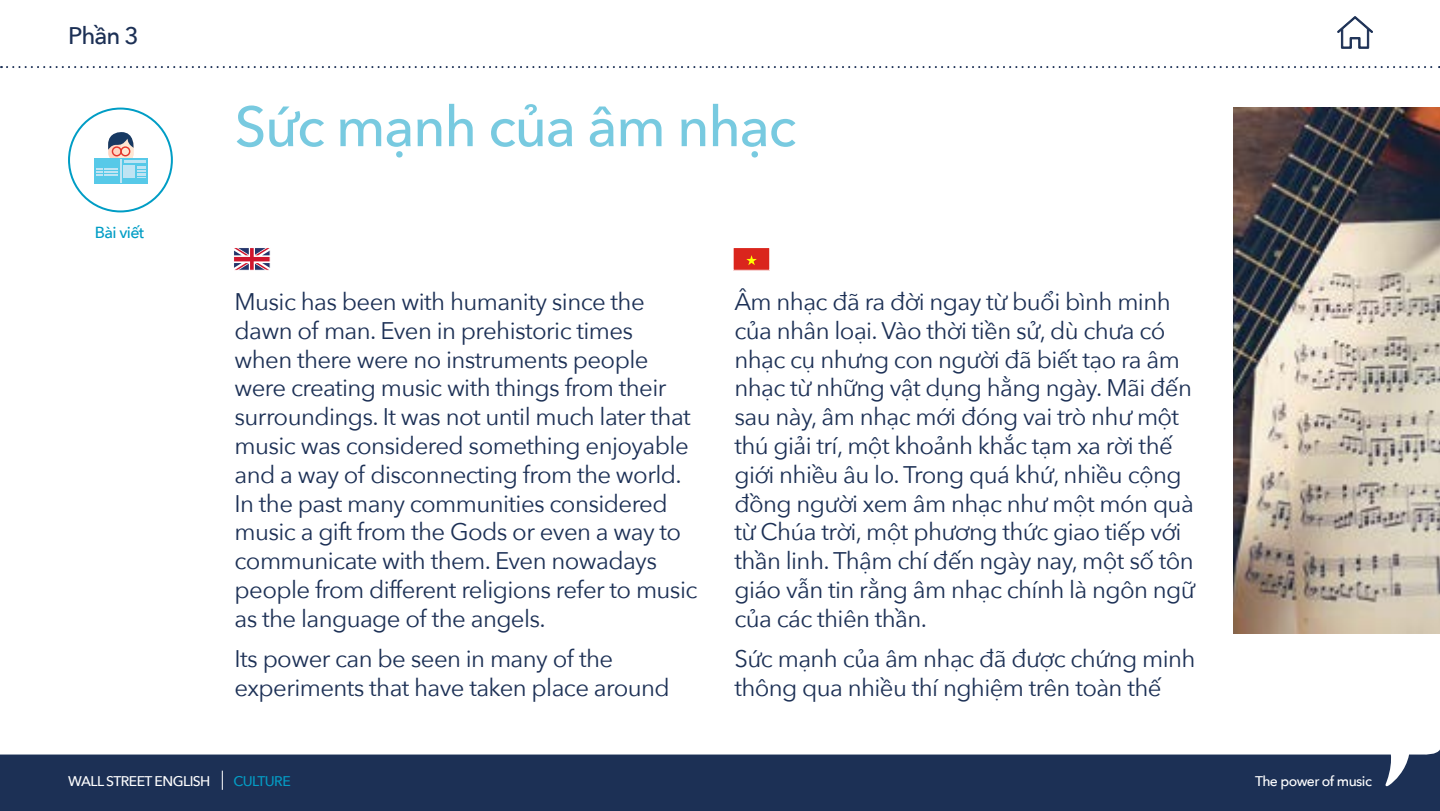
<style>
.page{position:relative;width:1440px;height:811px;background:#fff}
.page>*{position:absolute;margin:0;border:0;box-sizing:border-box;transform-origin:0 0}
.t1{font:500 56px "Avenir Next";letter-spacing:-.025em;color:#78cae0}
.t2{font:24px/28.8px "Avenir Next";letter-spacing:-.025em;color:#1c3055}
.t3{font:500 24px "Avenir Next";color:#1c3055}
.t4{font:500 16px "Avenir Next";letter-spacing:-.04em;color:#009dc5}
.t5{font:500 14px "Avenir Next";letter-spacing:-.04em;color:#fff}
.t6{font:500 14px "Avenir Next";letter-spacing:-.04em;color:#049cc4}
</style>
<div class="page">
<img style="left:1233px;top:108px;width:207px;height:526px">
<svg style="left:0;top:749px;width:1440px;height:62px;background:#314364"></svg>
<svg style="left:222px;top:770px;width:1px;height:20px"></svg>
<svg style="left:1px;top:66px;width:1439px;height:2px"></svg>
<svg style="left:1337px;top:17px;width:36px;height:32px"></svg>
<div style="left:68px;top:108px;width:105px;height:104px;border:2px solid #009dc5;border-radius:50%"></div>
<div style="left:94px;top:158px;width:54px;height:26px;background:linear-gradient(to bottom,#57c9e8,#57c9e8)"></div>
<svg style="left:96px;top:132px;width:49px;height:51px"></svg>
<svg style="left:235px;top:249px;width:33px;height:19px"></svg>
<div style="left:233px;top:247px;width:37px;height:23px;border:1px solid #fff"></div>
<div style="left:733px;top:248px;width:37px;height:22px;background:#da251d"></div>
<svg style="left:746px;top:255px;width:11px;height:10px"></svg>
<div style="left:733px;top:247px;width:37px;height:23px;border:1px solid #fff"></div>
<p class="t3" style="left:68px;top:15px;width:72px">Phần 3</p>
<p class="t4" style="left:95px;top:219px;width:51px">Bài viết</p>
<h1 class="t1" style="left:235px;top:79px;width:563px">Sức mạnh của âm nhạc</h1>
<p class="t2" style="left:235px;top:286px;width:464px">Music has been with humanity since the dawn of man. Even in prehistoric times<br>when there were no instruments people were creating music with things from their surroundings. It was not until much later that music was considered something enjoyable and a way of disconnecting from the world.<br>In the past many communities considered music a gift from the Gods or even a way to communicate with them. Even nowadays people from different religions refer to music as the language of the angels.</p>
<p class="t2" style="left:235px;top:643px;width:437px">Its power can be seen in many of the experiments that have taken place around</p>
<p class="t2" style="left:734px;top:286px;width:462px">Âm nhạc đã ra đời ngay từ buổi bình minh của nhân loại. Vào thời tiền sử, dù chưa có nhạc cụ nhưng con người đã biết tạo ra âm nhạc từ những vật dụng hằng ngày. Mãi đến sau này, âm nhạc mới đóng vai trò như một thú giải trí, một khoảnh khắc tạm xa rời thế giới nhiều âu lo. Trong quá khứ, nhiều cộng đồng người xem âm nhạc như một món quà từ Chúa trời, một phương thức giao tiếp với thần linh. Thậm chí đến ngày nay, một số tôn giáo vẫn tin rằng âm nhạc chính là ngôn ngữ của các thiên thần.</p>
<p class="t2" style="left:734px;top:643px;width:463px">Sức mạnh của âm nhạc đã được chứng minh thông qua nhiều thí nghiệm trên toàn thế</p>
<p class="t5" style="left:68px;top:769px;width:144px">WALL STREET ENGLISH</p>
<p class="t6" style="left:233px;top:769px;width:59px">CULTURE</p>
<p class="t5" style="left:1255px;top:769px;width:118px">The power of music</p>
</div>
